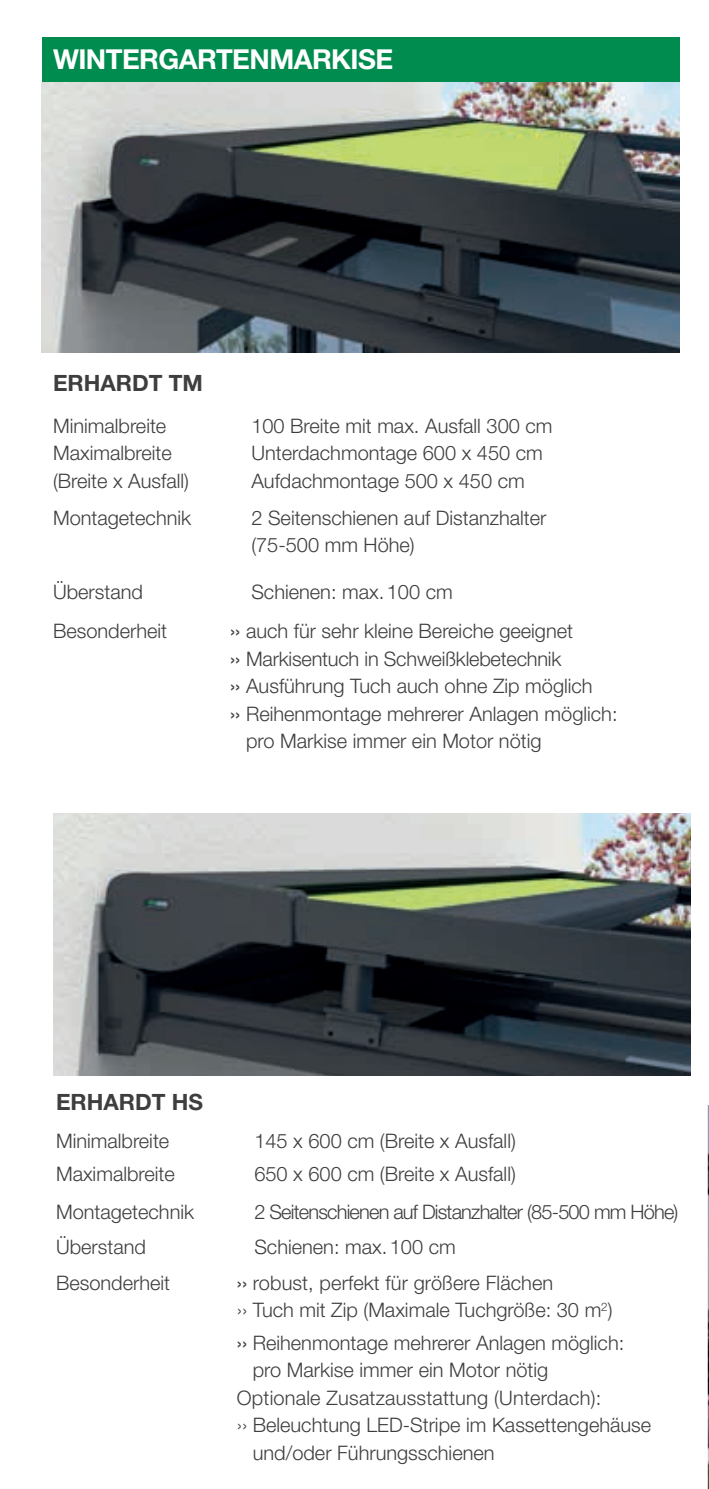
<style>
.page{position:relative;width:709px;height:1489px;background:#fff}
.page>*{position:absolute;margin:0;border:0;box-sizing:border-box;transform-origin:0 0}
.t1{font:700 27.5px "Helvetica Neue LT Pro";letter-spacing:-.02em;color:#fff}
.t2{font:700 22.5px "Helvetica Neue LT Pro";color:#3e3e3f}
.t3{font:300 20px/27.5px "Helvetica Neue LT Pro";color:#3e3e3f}
.t4{font:300 20px "Helvetica Neue LT Pro";letter-spacing:-.04em;color:#3e3e3f}
.s1{font-weight:400}
</style>
<div class="page">
<div style="left:42px;top:38px;width:637px;height:47px;background:#008c4e"></div>
<img style="left:707px;top:1105px;width:2px;height:383px">
<img style="left:42px;top:83px;width:637px;height:269px">
<img style="left:53px;top:813px;width:637px;height:262px">
<h1 class="t1" style="left:53px;top:42px;width:342px">WINTERGARTENMARKISE</h1>
<p class="t2" style="left:53px;top:369px;width:151px">ERHARDT TM</p>
<p class="t3" style="left:53px;top:411px;width:137px">Minimalbreite<br>Maximalbreite (Breite x Ausfall)</p>
<p class="t3" style="left:251px;top:411px;width:302px">100 Breite mit max. Ausfall 300 cm<br>Unterdachmontage 600 x 450 cm<br>Aufdachmontage 500 x 450 cm</p>
<p class="t3" style="left:53px;top:503px;width:140px">Montagetechnik</p>
<p class="t3" style="left:251px;top:503px;width:297px">2 Seitenschienen auf Distanzhalter (75-500 mm Höhe)</p>
<p class="t3" style="left:53px;top:578px;width:91px">Überstand</p>
<p class="t3" style="left:251px;top:578px;width:203px">Schienen: max.100 cm</p>
<p class="t3" style="left:53px;top:617px;width:116px">Besonderheit</p>
<p class="t3" style="left:230px;top:617px;width:344px"><span class="s1">››</span> auch für sehr kleine Bereiche geeignet</p>
<p class="t3" style="left:230px;top:644px;width:333px"><span class="s1">››</span> Markisentuch in Schweißklebetechnik</p>
<p class="t3" style="left:230px;top:672px;width:364px"><span class="s1">››</span> Ausführung Tuch auch ohne Zip möglich</p>
<p class="t3" style="left:230px;top:699px;width:389px"><span class="s1">››</span> Reihenmontage mehrerer Anlagen möglich:</p>
<p class="t3" style="left:246px;top:727px;width:297px">pro Markise immer ein Motor nötig</p>
<p class="t2" style="left:56px;top:1087px;width:148px">ERHARDT HS</p>
<p class="t3" style="left:56px;top:1124px;width:120px;line-height:32.5px">Minimalbreite<br>Maximalbreite</p>
<p class="t3" style="left:254px;top:1124px;width:263px;line-height:32.5px">145 x 600 cm (Breite x Ausfall)<br>650 x 600 cm (Breite x Ausfall)</p>
<p class="t3" style="left:56px;top:1197px;width:140px">Montagetechnik</p>
<p class="t4" style="left:254px;top:1199px;width:425px">2 Seitenschienen auf Distanzhalter (85-500 mm Höhe)</p>
<p class="t3" style="left:56px;top:1233px;width:91px">Überstand</p>
<p class="t3" style="left:254px;top:1233px;width:203px">Schienen: max.100 cm</p>
<p class="t3" style="left:56px;top:1268px;width:116px">Besonderheit</p>
<p class="t3" style="left:237px;top:1268px;width:377px"><span class="s1">››</span> robust, perfekt für größere Flächen<br>›› Tuch mit Zip (Maximale Tuchgröße: 30 m<sup>2</sup>)</p>
<p class="t3" style="left:237px;top:1328px;width:389px"><span class="s1">››</span> Reihenmontage mehrerer Anlagen möglich:</p>
<p class="t3" style="left:253px;top:1355px;width:297px">pro Markise immer ein Motor nötig</p>
<p class="t3" style="left:237px;top:1383px;width:366px">Optionale Zusatzausstattung (Unterdach):</p>
<p class="t3" style="left:237px;top:1410px;width:416px">›› Beleuchtung LED-Stripe im Kassettengehäuse</p>
<p class="t3" style="left:253px;top:1438px;width:243px">und/oder Führungsschienen</p>
</div>
